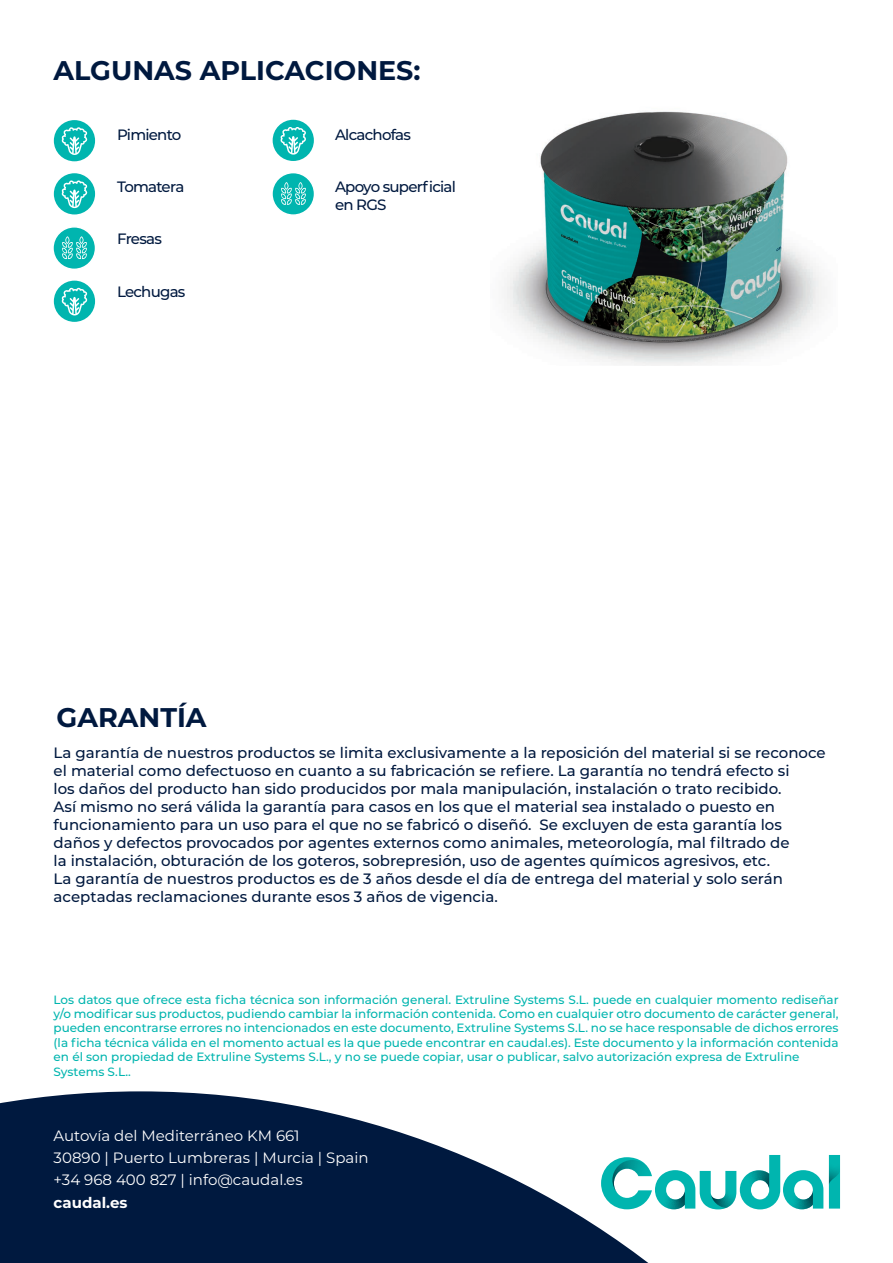
<style>
.page{position:relative;width:893px;height:1263px;background:#fff}
.page>*{position:absolute;margin:0;border:0;box-sizing:border-box;transform-origin:0 0}
.t1{font:700 27px "Montserrat";color:#00193f}
.t2{font:500 15px/18px "Montserrat";color:#00193f}
.t3{font:15px "Montserrat";color:#fff}
.t4{font:500 15px "Montserrat";letter-spacing:-.05em;color:#00193f}
.t5{font:700 15px "Montserrat";color:#fff}
.t6{font:500 12px/14.4px "Montserrat";color:#00b5af;text-align:justify}
</style>
<div class="page">
<svg style="left:0;top:1091px;width:649px;height:172px;fill:#00193f"></svg>
<svg style="left:601px;top:1155px;width:239px;height:54px"></svg>
<div style="left:53px;top:227px;width:43px;height:42px;background:#00b5af;border-radius:50%"></div>
<div style="left:52px;top:226px;width:44px;height:44px;border:2px solid #fff;border-radius:21px"></div>
<svg style="left:62px;top:236px;width:25px;height:23px"></svg>
<div style="left:272px;top:173px;width:43px;height:42px;background:#00b5af;border-radius:50%"></div>
<div style="left:271px;top:172px;width:44px;height:44px;border:2px solid #fff;border-radius:21px"></div>
<svg style="left:281px;top:182px;width:25px;height:23px"></svg>
<div style="left:54px;top:120px;width:41px;height:41px;background:#00b5af;border-radius:50%"></div>
<svg style="left:62px;top:127px;width:25px;height:28px"></svg>
<div style="left:54px;top:173px;width:41px;height:41px;background:#00b5af;border-radius:50%"></div>
<svg style="left:62px;top:180px;width:25px;height:28px"></svg>
<div style="left:54px;top:281px;width:41px;height:41px;background:#00b5af;border-radius:50%"></div>
<svg style="left:62px;top:288px;width:25px;height:27px"></svg>
<div style="left:273px;top:120px;width:41px;height:41px;background:#00b5af;border-radius:50%"></div>
<svg style="left:280px;top:127px;width:26px;height:28px"></svg>
<img style="left:504px;top:111px;width:321px;height:255px">
<p class="t1" style="left:54px;top:51px;width:368px">ALGUNAS APLICACIONES:</p>
<p class="t4" style="left:117px;top:124px;width:66px">Pimiento</p>
<p class="t4" style="left:117px;top:176px;width:69px">Tomatera</p>
<p class="t2" style="left:117px;top:229px;width:46px">Fresas</p>
<p class="t4" style="left:117px;top:281px;width:70px">Lechugas</p>
<p class="t4" style="left:335px;top:124px;width:77px">Alcachofas</p>
<p class="t4" style="left:335px;top:176px;width:123px">Apoyo superficial</p>
<p class="t2" style="left:335px;top:195px;width:53px">en RGS</p>
<p class="t1" style="left:57px;top:697px;width:152px">GARANTÍA</p>
<p class="t2" style="left:54px;top:743px;width:774px">La garantía de nuestros productos se limita exclusivamente a la reposición del material si se reconoce el material como defectuoso en cuanto a su fabricación se refiere. La garantía no tendrá efecto si<br>los daños del producto han sido producidos por mala manipulación, instalación o trato recibido.<br>Así mismo no será válida la garantía para casos en los que el material sea instalado o puesto en funcionamiento para un uso para el que no se fabricó o diseñó. Se excluyen de esta garantía los daños y defectos provocados por agentes externos como animales, meteorología, mal filtrado de<br>la instalación, obturación de los goteros, sobrepresión, uso de agentes químicos agresivos, etc.<br>La garantía de nuestros productos es de 3 años desde el día de entrega del material y solo serán aceptadas reclamaciones durante esos 3 años de vigencia.</p>
<p class="t6" style="left:54px;top:991px;width:786px">Los datos que ofrece esta ficha técnica son información general. Extruline Systems S.L. puede en cualquier momento rediseñar y/o modificar sus productos, pudiendo cambiar la información contenida. Como en cualquier otro documento de carácter general, pueden encontrarse errores no intencionados en este documento, Extruline Systems S.L. no se hace responsable de dichos errores (la ficha técnica válida en el momento actual es la que puede encontrar en caudal.es). Este documento y la información contenida en él son propiedad de Extruline Systems S.L., y no se puede copiar, usar o publicar, salvo autorización expresa de Extruline</p>
<p class="t6" style="left:54px;top:1063px;width:79px">Systems S.L..</p>
<p class="t3" style="left:54px;top:1125px;width:248px">Autovía del Mediterráneo KM 661</p>
<p class="t3" style="left:54px;top:1147px;width:316px">30890 | Puerto Lumbreras | Murcia | Spain</p>
<p class="t3" style="left:54px;top:1170px;width:251px">+34 968 400 827 | info@caudal.es</p>
<p class="t5" style="left:54px;top:1191px;width:75px">caudal.es</p>
</div>
